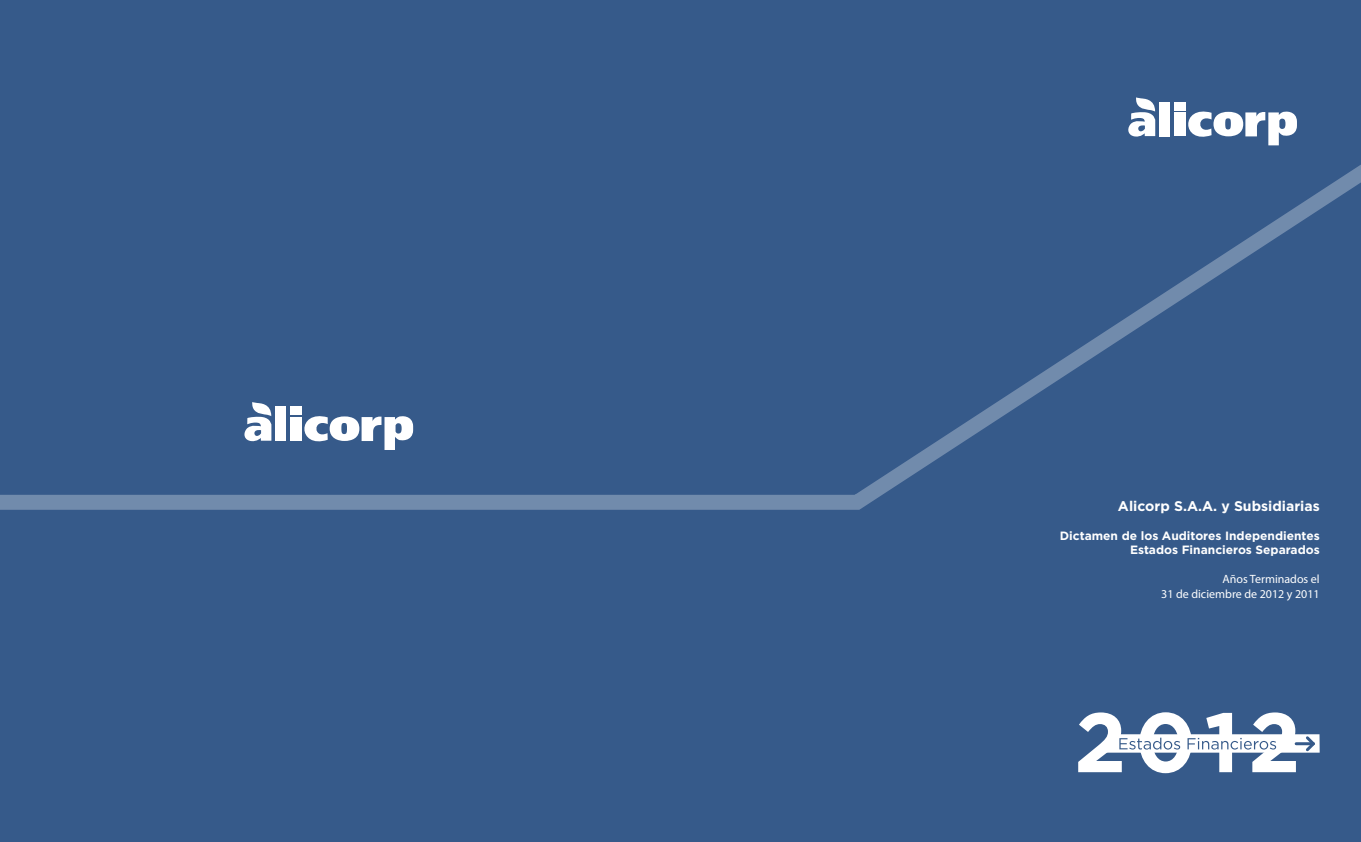
<style>
.page{position:relative;width:1361px;height:842px;background:#365a8a}
.page>*{position:absolute;margin:0;border:0;box-sizing:border-box;transform-origin:0 0}
.t1{font:700 14px "Gotham";color:#fff}
.t2{font:700 12px/14.4px "Gotham";color:#fff;text-align:right}
.t3{font:12px/14.4px "Myriad Hebrew";color:#fff;text-align:right}
</style>
<div class="page">
<div style="left:1159px;top:102px;width:11px;height:34px;background:#fff"></div>
<div style="left:1174px;top:102px;width:12px;height:8px;background:#fff"></div>
<div style="left:1174px;top:113px;width:12px;height:23px;background:#fff"></div>
<svg style="left:1128px;top:97px;width:27px;height:40px"></svg>
<svg style="left:1180px;top:110px;width:117px;height:35px"></svg>
<svg style="left:1078px;top:712px;width:241px;height:61px"></svg>
<svg style="left:0;top:165px;width:1361px;height:345px"></svg>
<p class="t1" style="left:1118px;top:497px;width:203px">Alicorp S.A.A. y Subsidiarias</p>
<p class="t2" style="left:1060px;top:528px;width:261px">Dictamen de los Auditores Independientes<br>Estados Financieros Separados</p>
<p class="t3" style="left:1161px;top:573px;width:160px">Años Terminados el<br>31 de diciembre de 2012 y 2011</p>
</div>
